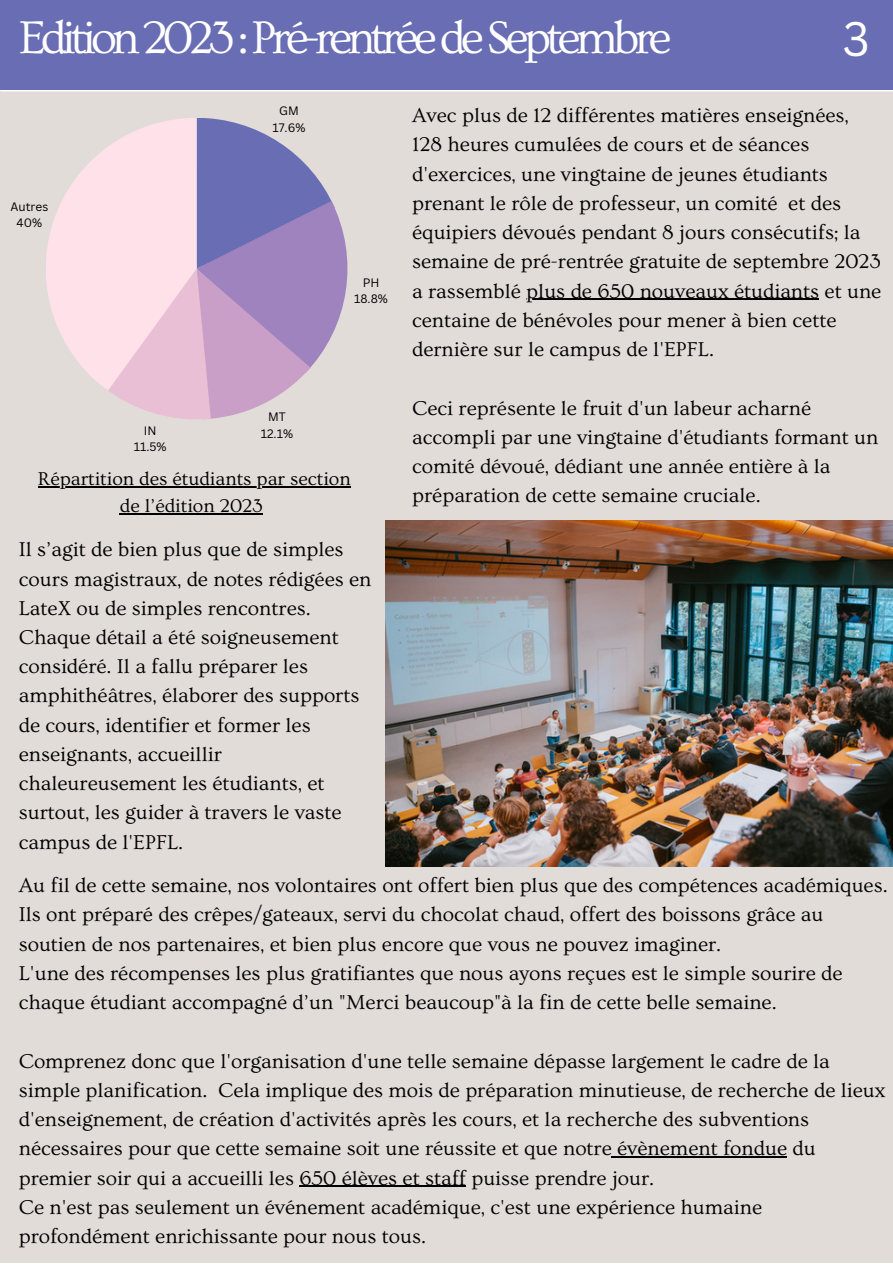
<style>
.page{position:relative;width:893px;height:1264px;background:#fff}
.page>*{position:absolute;margin:0;border:0;box-sizing:border-box;transform-origin:0 0}
.t1{font:48px "Ovo";letter-spacing:-.1em;color:#fff}
.t2{font:47.25px "Canva Sans";color:#fff}
.t3{font:21px/29.2px "Ovo";color:#000}
.t4{font:19.5px "Ovo";color:#000}
.t5{font:11.85px "Canva Sans";color:#000}
</style>
<div class="page">
<div style="left:0;top:0;width:892px;height:1262px;background:#e1dcd8"></div>
<hr style="left:1px;top:89px;width:891px;height:2px;background:#fff">
<svg style="left:46px;top:118px;width:301px;height:301px"></svg>
<div style="left:0;top:0;width:892px;height:89px;background:#696db4"></div>
<hr style="left:526px;top:299px;width:293px;height:1px;background:#000">
<hr style="left:38px;top:486px;width:313px;height:1px;background:#000">
<hr style="left:120px;top:513px;width:143px;height:1px;background:#000">
<hr style="left:611px;top:1156px;width:176px;height:1px;background:#000">
<hr style="left:299px;top:1185px;width:167px;height:1px;background:#000">
<img style="left:385px;top:520px;width:507px;height:346px">
<p class="t1" style="left:19px;top:12px;width:654px">Edition 2023 : Pré-rentrée de Septembre</p>
<p class="t2" style="left:842px;top:6px;width:29px">3</p>
<p class="t5" style="left:10px;top:198px;width:39px">Autres</p>
<p class="t5" style="left:17px;top:214px;width:27px">40%</p>
<p class="t5" style="left:279px;top:103px;width:21px">GM</p>
<p class="t5" style="left:272px;top:119px;width:35px">17.6%</p>
<p class="t5" style="left:268px;top:409px;width:19px">MT</p>
<p class="t5" style="left:144px;top:422px;width:14px">IN</p>
<p class="t5" style="left:261px;top:425px;width:34px">12.1%</p>
<p class="t5" style="left:134px;top:438px;width:34px">11.5%</p>
<p class="t5" style="left:362px;top:274px;width:18px">PH</p>
<p class="t5" style="left:354px;top:291px;width:35px">18.8%</p>
<p class="t4" style="left:38px;top:468px;width:314px">Répartition des étudiants par section</p>
<p class="t4" style="left:120px;top:495px;width:145px">de l’édition 2023</p>
<p class="t3" style="left:19px;top:535px;width:354px">Il s’agit de bien plus que de simples cours magistraux, de notes rédigées en LateX ou de simples rencontres.<br>Chaque détail a été soigneusement considéré. Il a fallu préparer les amphithéâtres, élaborer des supports de cours, identifier et former les enseignants, accueillir chaleureusement les étudiants, et surtout, les guider à travers le vaste campus de l'EPFL.</p>
<p class="t3" style="left:412px;top:101px;width:470px">Avec plus de 12 différentes matières enseignées, 128 heures cumulées de cours et de séances d'exercices, une vingtaine de jeunes étudiants prenant le rôle de professeur, un comité et des équipiers dévoués pendant 8 jours consécutifs; la semaine de pré-rentrée gratuite de septembre 2023 a rassemblé plus de 650 nouveaux étudiants et une centaine de bénévoles pour mener à bien cette dernière sur le campus de l'EPFL.</p>
<p class="t3" style="left:412px;top:393px;width:467px">Ceci représente le fruit d'un labeur acharné accompli par une vingtaine d'étudiants formant un comité dévoué, dédiant une année entière à la préparation de cette semaine cruciale.</p>
<p class="t3" style="left:19px;top:871px;width:870px">Au fil de cette semaine, nos volontaires ont offert bien plus que des compétences académiques.<br>Ils ont préparé des crêpes/gateaux, servi du chocolat chaud, offert des boissons grâce au soutien de nos partenaires, et bien plus encore que vous ne pouvez imaginer.</p>
<p class="t3" style="left:19px;top:959px;width:825px">L'une des récompenses les plus gratifiantes que nous ayons reçues est le simple sourire de chaque étudiant accompagné d’un "Merci beaucoup"à la fin de cette belle semaine.</p>
<p class="t3" style="left:19px;top:1046px;width:868px">Comprenez donc que l'organisation d'une telle semaine dépasse largement le cadre de la simple planification. Cela implique des mois de préparation minutieuse, de recherche de lieux d'enseignement, de création d'activités après les cours, et la recherche des subventions nécessaires pour que cette semaine soit une réussite et que notre évènement fondue du premier soir qui a accueilli les 650 élèves et staff puisse prendre jour.</p>
<p class="t3" style="left:19px;top:1192px;width:745px">Ce n'est pas seulement un événement académique, c'est une expérience humaine profondément enrichissante pour nous tous.</p>
</div>
